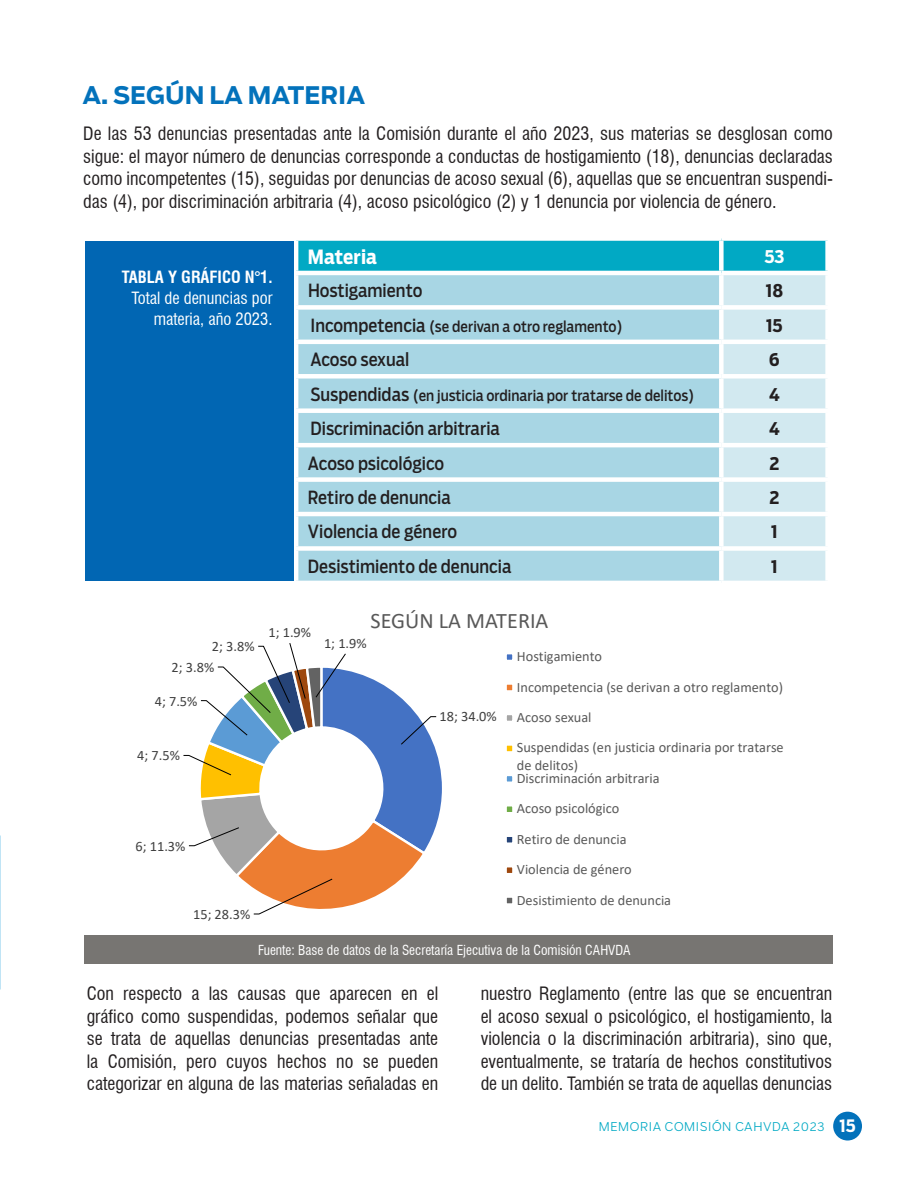
<style>
.page{position:relative;width:918px;height:1188px;background:#fff}
.page>*{position:absolute;margin:0;border:0;box-sizing:border-box;transform-origin:0 0}
.t1{font:700 24px "Boomer";color:#0372bb}
.t2{font:22.2px "Calibri";color:#595959}
.t3{font:700 19.5px "Boomer Cond";color:#fff}
.t4{font:condensed 18px/22.5px "Swiss 721 BT";color:#231f20;text-align:justify}
.t5{font:18px "Boomer Cond";color:#231f20}
.t6{font:700 18px "Boomer Cond";color:#231f20}
.t7{font:700 18px "Boomer Cond";color:#fff}
.t8{font:condensed 16.5px/21px "Swiss 721 BT";color:#fff;text-align:right}
.t9{font:700 condensed 16.5px "Swiss 721 BT";color:#fff}
.t10{font:15px "Boomer Cond";color:#231f20}
.t11{font:14.25px/30.5px "Calibri";color:#595959}
.t12{font:14.25px "Calibri";letter-spacing:.005em;color:#404040}
.t13{font:condensed 13.5px "Swiss 721 BT";color:#fff}
.t14{font:300 12px "Boomer";letter-spacing:.05em;color:#01a9c4}
.s1{font-size:18px}
.s2{font-family:"Boomer Cond";font-weight:700;font-size:17.55px;color:#fff}
</style>
<div class="page">
<div style="left:833px;top:1112px;width:29px;height:29px;background:#0372bb;border-radius:50%"></div>
<svg style="left:298px;top:241px;width:527px;height:340px;background:#9fd5e3"></svg>
<div style="left:719px;top:241px;width:5px;height:30px;background:#fff"></div>
<hr style="left:294px;top:271px;width:427px;height:4px;background:#fff">
<hr style="left:721px;top:271px;width:109px;height:4px;background:#fff">
<div style="left:719px;top:275px;width:5px;height:30px;background:#fff"></div>
<div style="left:294px;top:305px;width:427px;height:5px;background:#fff"></div>
<div style="left:721px;top:305px;width:109px;height:5px;background:#fff"></div>
<div style="left:719px;top:310px;width:5px;height:30px;background:#fff"></div>
<hr style="left:294px;top:340px;width:427px;height:4px;background:#fff">
<hr style="left:721px;top:340px;width:109px;height:4px;background:#fff">
<div style="left:719px;top:344px;width:5px;height:30px;background:#fff"></div>
<div style="left:294px;top:374px;width:427px;height:5px;background:#fff"></div>
<div style="left:721px;top:374px;width:109px;height:5px;background:#fff"></div>
<div style="left:719px;top:379px;width:5px;height:29px;background:#fff"></div>
<div style="left:294px;top:408px;width:427px;height:5px;background:#fff"></div>
<div style="left:721px;top:408px;width:109px;height:5px;background:#fff"></div>
<div style="left:719px;top:413px;width:5px;height:30px;background:#fff"></div>
<hr style="left:294px;top:443px;width:427px;height:4px;background:#fff">
<hr style="left:721px;top:443px;width:109px;height:4px;background:#fff">
<div style="left:719px;top:447px;width:5px;height:30px;background:#fff"></div>
<div style="left:294px;top:477px;width:427px;height:5px;background:#fff"></div>
<div style="left:721px;top:477px;width:109px;height:5px;background:#fff"></div>
<div style="left:719px;top:482px;width:5px;height:30px;background:#fff"></div>
<hr style="left:294px;top:512px;width:427px;height:4px;background:#fff">
<hr style="left:721px;top:512px;width:109px;height:4px;background:#fff">
<div style="left:719px;top:516px;width:5px;height:30px;background:#fff"></div>
<div style="left:294px;top:546px;width:427px;height:5px;background:#fff"></div>
<div style="left:721px;top:546px;width:109px;height:5px;background:#fff"></div>
<div style="left:719px;top:551px;width:5px;height:30px;background:#fff"></div>
<div style="left:85px;top:241px;width:209px;height:339px;background:#0166b3"></div>
<div style="left:84px;top:935px;width:748px;height:29px;background:#777572"></div>
<svg style="left:183px;top:643px;width:259px;height:272px"></svg>
<div style="left:504px;top:652px;width:11px;height:10px;background:#4472c4;border:2px solid #fff"></div>
<div style="left:504px;top:682px;width:11px;height:11px;background:#ed7d31;border:2px solid #fff"></div>
<div style="left:504px;top:713px;width:11px;height:10px;background:#a5a5a5;border:2px solid #fff"></div>
<div style="left:506px;top:744px;width:7px;height:8px;background:#ffc000"></div>
<div style="left:504px;top:743px;width:11px;height:11px;border:2px solid #fff"></div>
<div style="left:504px;top:774px;width:11px;height:10px;background:#5b9bd5;border:2px solid #fff"></div>
<div style="left:506px;top:805px;width:7px;height:8px;background:#70ad47"></div>
<div style="left:504px;top:804px;width:11px;height:10px;border:2px solid #fff"></div>
<div style="left:504px;top:835px;width:11px;height:10px;background:#264478;border:2px solid #fff"></div>
<div style="left:504px;top:865px;width:11px;height:10px;background:#9e480e;border:2px solid #fff"></div>
<div style="left:504px;top:895px;width:11px;height:11px;background:#636363;border:2px solid #fff"></div>
<h1 class="t1" style="left:82px;top:80px;width:284px">A. SEGÚN LA MATERIA</h1>
<p class="t4" style="left:83px;top:122px;width:751px">De las 53 denuncias presentadas ante la Comisión durante el año 2023, sus materias se desglosan como sigue: el mayor número de denuncias corresponde a conductas de hostigamiento (18), denuncias declaradas como incompetentes (15), seguidas por denuncias de acoso sexual (6), aquellas que se encuentran suspendi&shy;das (4), por discriminación arbitraria (4), acoso psicológico (2) y 1 denuncia por violencia de género.</p>
<p class="t9" style="left:122px;top:267px;width:152px">TABLA Y GRÁFICO N°1.</p>
<p class="t8" style="left:131px;top:287px;width:143px">Total de denuncias por materia, año 2023.</p>
<p class="t3" style="left:308px;top:245px;width:70px">Materia</p>
<p class="t7" style="left:764px;top:246px;width:22px">53</p>
<p class="t5" style="left:308px;top:280px;width:116px">Hostigamiento</p>
<p class="t6" style="left:766px;top:280px;width:19px">18</p>
<p class="t10" style="left:311px;top:318px;width:314px"><span class="s1">Incompetencia</span> (se derivan a otro reglamento)</p>
<p class="t6" style="left:766px;top:314px;width:18px">15</p>
<p class="t5" style="left:311px;top:349px;width:100px">Acoso sexual</p>
<p class="t6" style="left:769px;top:349px;width:12px">6</p>
<p class="t10" style="left:311px;top:386px;width:385px"><span class="s1">Suspendidas</span> (en justicia ordinaria por tratarse de delitos)</p>
<p class="t6" style="left:769px;top:383px;width:12px">4</p>
<p class="t5" style="left:311px;top:418px;width:191px">Discriminación arbitraria</p>
<p class="t6" style="left:769px;top:418px;width:12px">4</p>
<p class="t5" style="left:308px;top:452px;width:138px">Acoso psicológico</p>
<p class="t6" style="left:769px;top:452px;width:12px">2</p>
<p class="t5" style="left:308px;top:487px;width:144px">Retiro de denuncia</p>
<p class="t6" style="left:769px;top:487px;width:12px">2</p>
<p class="t5" style="left:308px;top:521px;width:151px">Violencia de género</p>
<p class="t6" style="left:771px;top:521px;width:8px">1</p>
<p class="t5" style="left:308px;top:556px;width:205px">Desistimiento de denuncia</p>
<p class="t6" style="left:771px;top:556px;width:8px">1</p>
<p class="t12" style="left:212px;top:637px;width:44px">2; 3.8%</p>
<p class="t12" style="left:172px;top:657px;width:44px">2; 3.8%</p>
<p class="t12" style="left:155px;top:691px;width:44px">4; 7.5%</p>
<p class="t12" style="left:137px;top:746px;width:44px">4; 7.5%</p>
<p class="t12" style="left:135px;top:836px;width:52px">6; 11.3%</p>
<p class="t12" style="left:193px;top:904px;width:59px">15; 28.3%</p>
<p class="t12" style="left:268px;top:623px;width:44px">1; 1.9%</p>
<p class="t2" style="left:371px;top:605px;width:179px">SEGÚN LA MATERIA</p>
<p class="t11" style="left:517px;top:641px;width:268px">Hostigamiento<br>Incompetencia (se derivan a otro reglamento)<br>Acoso sexual<br>Suspendidas (en justicia ordinaria por tratarse</p>
<p class="t11" style="left:517px;top:758px;width:144px;line-height:13px">de delitos)<br>Discriminación arbitraria</p>
<p class="t11" style="left:517px;top:793px;width:156px">Acoso psicológico<br>Retiro de denuncia<br>Violencia de género<br>Desistimiento de denuncia</p>
<p class="t12" style="left:324px;top:634px;width:44px">1; 1.9%</p>
<p class="t12" style="left:440px;top:707px;width:59px">18; 34.0%</p>
<p class="t13" style="left:258px;top:942px;width:374px">Fuente: Base de datos de la Secretaría Ejecutiva de la Comisión CAHVDA</p>
<p class="t4" style="left:87px;top:982px;width:353px">Con respecto a las causas que aparecen en el gráfico como suspendidas, podemos señalar que se trata de aquellas denuncias presentadas ante la Comisión, pero cuyos hechos no se pueden categorizar en alguna de las materias señaladas en</p>
<p class="t4" style="left:481px;top:982px;width:353px">nuestro Reglamento (entre las que se encuentran el acoso sexual o psicológico, el hostigamiento, la violencia o la discriminación arbitraria), sino que, eventualmente, se trataría de hechos constitutivos de un delito. También se trata de aquellas denuncias</p>
<p class="t14" style="left:599px;top:1120px;width:258px">MEMORIA COMISIÓN CAHVDA 2023 <span class="s2">15</span></p>
</div>
